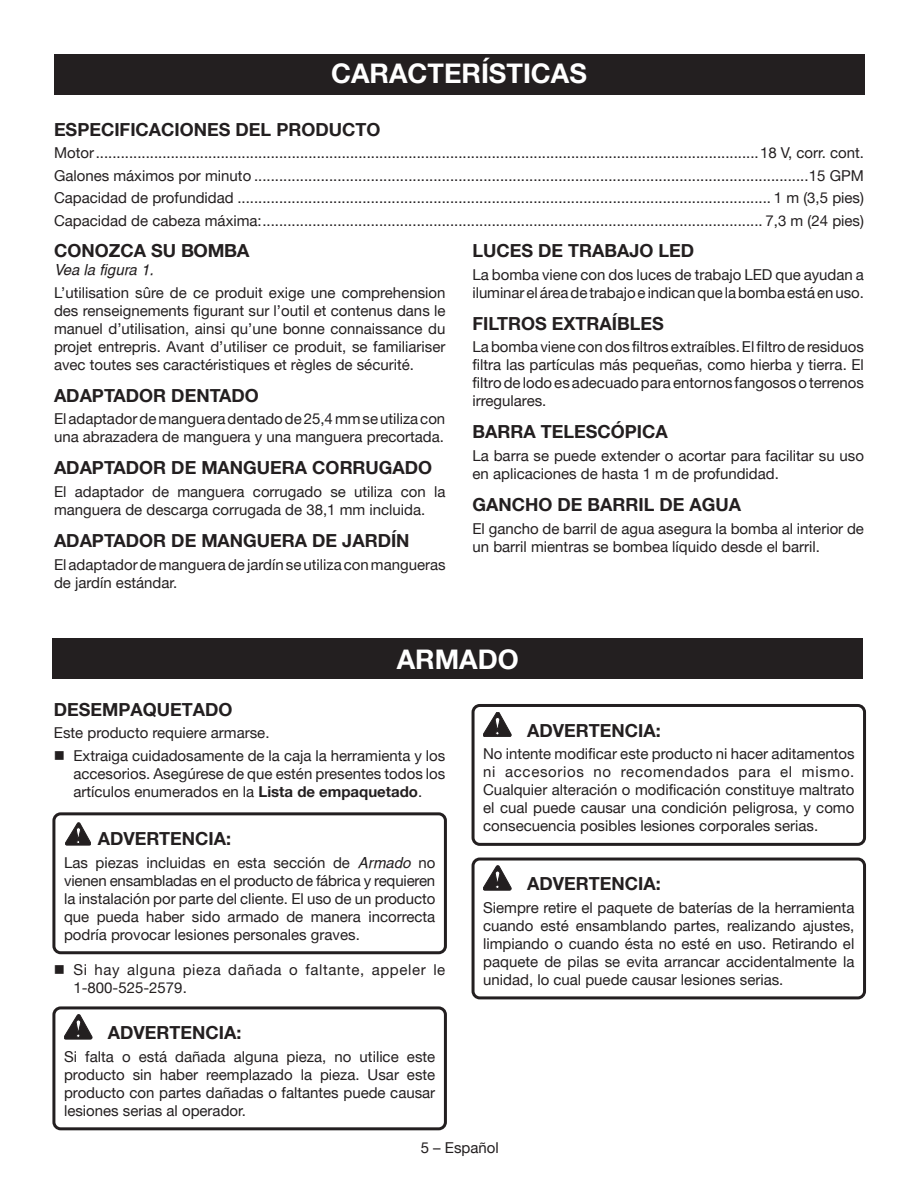
<style>
.page{position:relative;width:918px;height:1188px;background:#fff}
.page>*{position:absolute;margin:0;border:0;box-sizing:border-box;transform-origin:0 0}
.HEADING{font:700 27px "Helvetica Neue";color:#fff}
.Heading_2{font:700 18px "Helvetica Neue";color:#231f20}
.Warning{font:700 18px "Helvetica Neue";color:#231f20}
.Heading_2__w_fig{font:700 18px "Helvetica Neue";color:#231f20}
.Body_text{font:15px/18px "Helvetica Neue";color:#231f20}
.Warning_text{font:15px/18px "Helvetica Neue";color:#231f20;text-align:justify}
.bullets{font:15px/18px "Helvetica Neue";color:#231f20;text-align:justify}
.bullets-2{font:15px/18px "Helvetica Neue";letter-spacing:.04em;color:#231f20}
.See_figure{font:italic 15px "Helvetica";color:#231f20}
.s1{font-weight:700}
.s2{font-family:"Helvetica";font-style:italic}
</style>
<div class="page">
<div style="left:52px;top:638px;width:811px;height:40px;background:#231f20"></div>
<div style="left:52px;top:812px;width:395px;height:142px;border:3px solid #231f20;border-radius:7px"></div>
<div style="left:52px;top:1006px;width:395px;height:124px;border:3px solid #231f20;border-radius:7px"></div>
<svg style="left:65px;top:823px;width:26px;height:22px"></svg>
<svg style="left:64px;top:1015px;width:28px;height:24px"></svg>
<div style="left:472px;top:704px;width:394px;height:142px;border:3px solid #231f20;border-radius:7px"></div>
<div style="left:472px;top:858px;width:394px;height:141px;border:3px solid #231f20;border-radius:7px"></div>
<svg style="left:483px;top:712px;width:28px;height:25px"></svg>
<svg style="left:483px;top:866px;width:28px;height:24px"></svg>
<div style="left:54px;top:54px;width:811px;height:40px;background:#231f20"></div>
<p class="HEADING" style="left:331px;top:56px;width:257px">CARACTERÍSTICAS</p>
<p class="Heading_2" style="left:54px;top:118px;width:328px">ESPECIFICACIONES DEL PRODUCTO</p>
<p class="Body_text" style="left:54px;top:144px;width:812px">Motor...............................................................................................................................................................18 V, corr. cont.</p>
<p class="Body_text" style="left:54px;top:166px;width:812px">Galones máximos por minuto .....................................................................................................................................15 GPM</p>
<p class="Body_text" style="left:54px;top:189px;width:812px">Capacidad de profundidad ................................................................................................................................ 1 m (3,5 pies)</p>
<p class="Body_text" style="left:54px;top:211px;width:812px">Capacidad de cabeza máxima:........................................................................................................................ 7,3 m (24 pies)</p>
<p class="Heading_2__w_fig" style="left:54px;top:239px;width:197px">CONOZCA SU BOMBA</p>
<p class="See_figure" style="left:54px;top:261px;width:101px">Vea la figura 1.</p>
<p class="Body_text" style="left:54px;top:283px;width:393px;text-align:justify">L’utilisation sûre de ce produit exige une comprehension des renseignements figurant sur l’outil et contenus dans le manuel d’utilisation, ainsi qu’une bonne connaissance du projet entrepris. Avant d’utiliser ce produit, se familiariser avec toutes ses caractéristiques et règles de sécurité.</p>
<p class="Heading_2" style="left:54px;top:384px;width:206px">ADAPTADOR DENTADO</p>
<p class="Body_text" style="left:54px;top:410px;width:393px">El adaptador de manguera dentado de 25,4 mm se utiliza con una abrazadera de manguera y una manguera precortada.</p>
<p class="Heading_2" style="left:54px;top:457px;width:380px">ADAPTADOR DE MANGUERA CORRUGADO</p>
<p class="Body_text" style="left:54px;top:482px;width:393px">El adaptador de manguera corrugado se utiliza con la manguera de descarga corrugada de 38,1 mm incluida.</p>
<p class="Heading_2" style="left:54px;top:529px;width:357px">ADAPTADOR DE MANGUERA DE JARDÍN</p>
<p class="Body_text" style="left:54px;top:555px;width:393px">El adaptador de manguera de jardín se utiliza con mangueras de jardín estándar.</p>
<p class="Heading_2" style="left:472px;top:239px;width:223px">LUCES DE TRABAJO LED</p>
<p class="Body_text" style="left:472px;top:265px;width:393px">La bomba viene con dos luces de trabajo LED que ayudan a iluminar el área de trabajo e indican que la bomba está en uso.</p>
<p class="Heading_2" style="left:472px;top:312px;width:193px">FILTROS EXTRAÍBLES</p>
<p class="Body_text" style="left:472px;top:338px;width:393px;text-align:justify">La bomba viene con dos filtros extraíbles. El filtro de residuos filtra las partículas más pequeñas, como hierba y tierra. El filtro de lodo es adecuado para entornos fangosos o terrenos irregulares.</p>
<p class="Heading_2" style="left:472px;top:421px;width:197px">BARRA TELESCÓPICA</p>
<p class="Body_text" style="left:472px;top:446px;width:393px">La barra se puede extender o acortar para facilitar su uso en aplicaciones de hasta 1 m de profundidad.</p>
<p class="Heading_2" style="left:472px;top:493px;width:270px">GANCHO DE BARRIL DE AGUA</p>
<p class="Body_text" style="left:472px;top:519px;width:393px">El gancho de barril de agua asegura la bomba al interior de un barril mientras se bombea líquido desde el barril.</p>
<p class="HEADING" style="left:397px;top:642px;width:123px">ARMADO</p>
<p class="Heading_2" style="left:54px;top:698px;width:180px">DESEMPAQUETADO</p>
<p class="Body_text" style="left:54px;top:724px;width:217px">Este producto requiere armarse.</p>
<p class="bullets" style="left:73px;top:746px;width:373px;text-indent:-20px">■ Extraiga cuidadosamente de la caja la herramienta y los accesorios. Asegúrese de que estén presentes todos los artículos enumerados en la <span class="s1">Lista de empaquetado</span>.</p>
<p class="Warning" style="left:98px;top:828px;width:135px">ADVERTENCIA:</p>
<p class="Warning_text" style="left:64px;top:853px;width:373px">Las piezas incluidas en esta sección de <span class="s2">Armado</span> no vienen ensambladas en el producto de fábrica y requieren la instalación por parte del cliente. El uso de un producto que pueda haber sido armado de manera incorrecta podría provocar lesiones personales graves.</p>
<p class="bullets-2" style="left:73px;top:960px;width:373px;text-indent:-20px">■ Si hay alguna pieza dañada o faltante, appeler le<br>1-800-525-2579.</p>
<p class="Warning" style="left:108px;top:1022px;width:135px">ADVERTENCIA:</p>
<p class="Warning_text" style="left:64px;top:1047px;width:373px">Si falta o está dañada alguna pieza, no utilice este producto sin haber reemplazado la pieza. Usar este producto con partes dañadas o faltantes puede causar lesiones serias al operador.</p>
<p class="Warning" style="left:527px;top:719px;width:135px">ADVERTENCIA:</p>
<p class="Warning_text" style="left:483px;top:745px;width:373px">No intente modificar este producto ni hacer aditamentos ni accesorios no recomendados para el mismo.<br>Cualquier alteración o modificación constituye maltrato el cual puede causar una condición peligrosa, y como consecuencia posibles lesiones corporales serias.</p>
<p class="Warning" style="left:527px;top:873px;width:135px">ADVERTENCIA:</p>
<p class="Warning_text" style="left:483px;top:898px;width:373px">Siempre retire el paquete de baterías de la herramienta cuando esté ensamblando partes, realizando ajustes, limpiando o cuando ésta no esté en uso. Retirando el paquete de pilas se evita arrancar accidentalmente la unidad, lo cual puede causar lesiones serias.</p>
<p class="Body_text" style="left:421px;top:1139px;width:80px">5 – Español</p>
</div>
